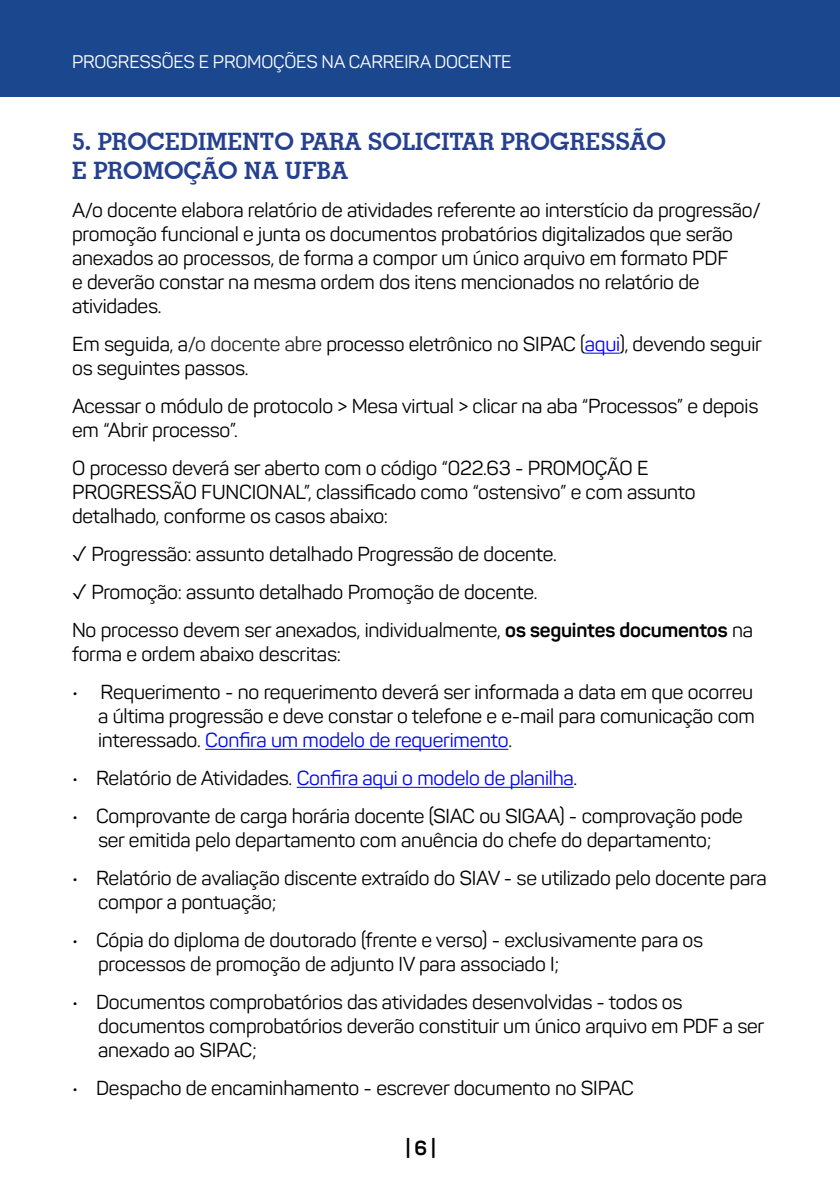
<style>
.page{position:relative;width:840px;height:1191px;background:#fff}
.page>*{position:absolute;margin:0;border:0;box-sizing:border-box;transform-origin:0 0}
.t1{font:700 24px/28.8px "Geometric Slab 703 BT";color:#25408f}
.t2{font:20px/24px "Panton";letter-spacing:-.01em;color:#000}
.t3{font:20px "Panton";letter-spacing:-.01em;color:#00f}
.t4{font:700 20px "Panton";color:#000}
.t5{font:18px "Panton";letter-spacing:-.01em;color:#fff}
.s1{color:#222}
.s2{color:#00f}
.s3{font-weight:700}
.s4{color:#000}
</style>
<div class="page">
<div style="left:0;top:0;width:839px;height:97px;background:#1a478e"></div>
<hr style="left:584px;top:353px;width:35px;height:1px;background:#00f">
<hr style="left:205px;top:749px;width:303px;height:1px;background:#00f">
<hr style="left:296px;top:787px;width:277px;height:1px;background:#00f">
<p class="t5" style="left:72px;top:50px;width:441px">PROGRESSÕES E PROMOÇÕES NA CARREIRA DOCENTE</p>
<p class="t1" style="left:72px;top:127px;width:595px">5. PROCEDIMENTO PARA SOLICITAR PROGRESSÃO<br>E PROMOÇÃO NA UFBA</p>
<p class="t2" style="left:72px;top:198px;width:689px">A/o docente elabora relatório de atividades referente ao interstício da progressão/ promoção funcional e junta os documentos probatórios digitalizados que serão anexados ao processos, de forma a compor um único arquivo em formato PDF<br>e deverão constar na mesma ordem dos itens mencionados no relatório de atividades.</p>
<p class="t2" style="left:72px;top:332px;width:691px">Em seguida, a<span class="s1">/o docente abre</span> processo eletrônico no SIPAC (<span class="s2">aqui</span>), devendo seguir os seguintes passos.</p>
<p class="t2" style="left:72px;top:394px;width:687px">Acessar o módulo de protocolo &gt; Mesa virtual &gt; clicar na aba “Processos” e depois em “Abrir processo”.</p>
<p class="t2" style="left:72px;top:456px;width:624px">O processo deverá ser aberto com o código “022.63 - PROMOÇÃO E<br>PROGRESSÃO FUNCIONAL”, classificado como “ostensivo” e com assunto detalhado, conforme os casos abaixo:</p>
<p class="t2" style="left:72px;top:542px;width:486px">✓ Progressão: assunto detalhado Progressão de docente.</p>
<p class="t2" style="left:72px;top:573px;width:682px;line-height:38px">✓ Promoção: assunto detalhado Promoção de docente.<br>No processo devem ser anexados, individualmente, <span class="s3">os seguintes documentos</span> na</p>
<p class="t2" style="left:72px;top:642px;width:270px">forma e ordem abaixo descritas:</p>
<p class="t2" style="left:98px;top:680px;width:657px;text-align:justify;text-indent:-26px">• Requerimento - no requerimento deverá ser informada a data em que ocorreu a última progressão e deve constar o telefone e e-mail para comunicação com interessado. <span class="s2">Confira um modelo de requerimento</span>.</p>
<p class="t3" style="left:72px;top:766px;width:506px"><span class="s4">• Relatório de Atividades.</span> Confira aqui o modelo de planilha<span class="s4">.</span></p>
<p class="t2" style="left:72px;top:804px;width:672px;text-align:center">• Comprovante de carga horária docente (SIAC ou SIGAA) - comprovação pode ser emitida pelo departamento com anuência do chefe do departamento;</p>
<p class="t2" style="left:98px;top:866px;width:669px;text-indent:-26px">• Relatório de avaliação discente extraído do SIAV - se utilizado pelo docente para compor a pontuação;</p>
<p class="t2" style="left:98px;top:928px;width:606px;text-indent:-26px">• Cópia do diploma de doutorado (frente e verso) - exclusivamente para os processos de promoção de adjunto IV para associado I;</p>
<p class="t2" style="left:98px;top:990px;width:667px;text-indent:-26px">• Documentos comprobatórios das atividades desenvolvidas - todos os documentos comprobatórios deverão constituir um único arquivo em PDF a ser anexado ao SIPAC;</p>
<p class="t2" style="left:72px;top:1076px;width:563px">• Despacho de encaminhamento - escrever documento no SIPAC</p>
<p class="t4" style="left:405px;top:1136px;width:32px">| 6 |</p>
</div>
